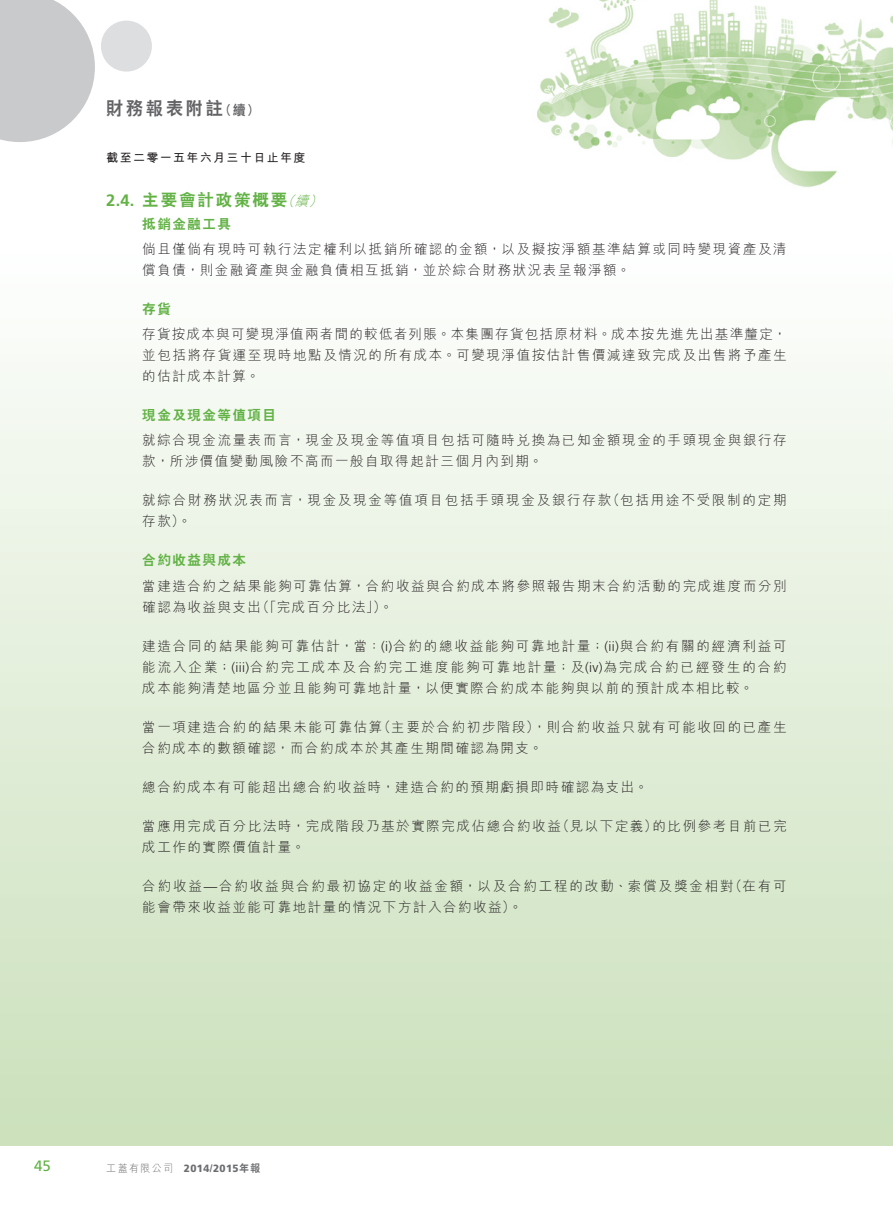
<style>
.page{position:relative;width:893px;height:1212px;background:#fff}
.page>*{position:absolute;margin:0;border:0;box-sizing:border-box;transform-origin:0 0}
.t1{font:800 18px "C Hei 2 HK";letter-spacing:.165em;color:#636366;scale:.95 1}
._03_H1{font:800 16.5px "C Hei 2 HK";letter-spacing:.115em;color:#62b245}
._03_H1-2{font:700 16.5px "Frutiger LT Std";color:#62b245}
.t2{font:15px "Frutiger LT Std";color:#62b245}
._12___P2{font:300 13.5px/21px "M Hei HK";letter-spacing:.115em;color:#231f20}
._12___P2-2{font:300 13.5px/21px "M Hei HK";letter-spacing:.14em;color:#231f20}
._04___H2{font:800 13.5px "C Hei 2 HK";letter-spacing:.115em;color:#62b245}
.t3{font:800 13.5px "C Hei 2 HK";color:#636366;scale:.95 1}
._03_H1-3{font:italic 300 13.5px "M Hei HK";color:#62b245}
.t4{font:700 12px "M Hei HK";letter-spacing:.115em;color:#231f20}
.t5{font:900 10.5px "Frutiger LT Std";letter-spacing:.04em;color:#6c6d70;scale:.95 1}
.t6{font:300 10.5px "M Hei HK";letter-spacing:.14em;color:#6c6d70;scale:.95 1}
.s1{font-family:"Frutiger LT Std"}
.s2{font-family:"C Hei 2 HK";font-weight:800}
</style>
<div class="page">
<img style="left:101px;top:0;width:792px;height:187px">
<svg style="left:0;top:0;width:95px;height:142px;background:#d1d1d3"></svg>
<div style="left:101px;top:21px;width:51px;height:51px;background:#dddee0;border-radius:50%"></div>
<div style="left:0;top:189px;width:893px;height:956px;background:linear-gradient(to bottom,#fff,#cae0ba)"></div>
<h1 class="t1" style="left:106px;top:96px;width:124px">財務報表附註</h1>
<p class="t3" style="left:219px;top:101px;width:44px">（續(</p>
<p class="t4" style="left:106px;top:149px;width:201px">截至二零一五年六月三十日止年度</p>
<p class="_03_H1-2" style="left:106px;top:191px;width:30px">2.4.</p>
<p class="_03_H1" style="left:142px;top:189px;width:147px">主要會計政策概要</p>
<p class="_03_H1-3" style="left:295px;top:192px;width:20px">續</p>
<p class="_03_H1-3" style="left:281px;top:192px;width:20px">（</p>
<p class="_03_H1-3" style="left:309px;top:192px;width:20px">(</p>
<p class="_04___H2" style="left:142px;top:215px;width:90px">抵銷金融工具</p>
<p class="_12___P2" style="left:142px;top:238px;width:646px">倘且僅倘有現時可執行法定權利以抵銷所確認的金額，以及擬按淨額基準結算或同時變現資產及清償負債，則金融資產與金融負債相互抵銷，並於綜合財務狀況表呈報淨額。</p>
<p class="_04___H2" style="left:142px;top:300px;width:30px">存貨</p>
<p class="_12___P2" style="left:142px;top:323px;width:646px;text-align:justify">存貨按成本與可變現淨值兩者間的較低者列賬。本集團存貨包括原材料。成本按先進先出基準釐定，並包括將存貨運至現時地點及情況的所有成本。可變現淨值按估計售價減達致完成及出售將予產生的估計成本計算。</p>
<p class="_04___H2" style="left:142px;top:406px;width:135px">現金及現金等值項目</p>
<p class="_12___P2" style="left:142px;top:429px;width:646px">就綜合現金流量表而言，現金及現金等值項目包括可隨時兌換為已知金額現金的手頭現金與銀行存款，所涉價值變動風險不高而一般自取得起計三個月內到期。</p>
<p class="_12___P2" style="left:606px;top:489px;width:182px">（包括用途不受限制的定期</p>
<p class="_12___P2" style="left:142px;top:489px;width:471px">就綜合財務狀況表而言，現金及現金等值項目包括手頭現金及銀行存款存款。(</p>
<p class="_04___H2" style="left:142px;top:551px;width:105px">合約收益與成本</p>
<p class="_12___P2" style="left:256px;top:575px;width:532px;text-indent:-114px">當建造合約之結果能夠可靠估算，合約收益與合約成本將參照報告期末合約活動的完成進度而分別（「完成百分比法 。(「</p>
<p class="_12___P2" style="left:142px;top:596px;width:120px">確認為收益與支出</p>
<p class="_12___P2" style="left:142px;top:635px;width:646px;text-align:justify">建造合同的結果能夠可靠估計，當： <span class="s1">)i(</span> 合約的總收益能夠可靠地計量；<span class="s1">( )i i</span> 與合約有關的經濟利益可能流入企業；<span class="s1">(iii)</span>合約完工成本及合約完工進度能夠可靠地計量；及 <span class="s1">i v( )</span>為完成合約已經發生的合約成本能夠清楚地區分並且能夠可靠地計量，以便實際合約成本能夠與以前的預計成本相比較。</p>
<p class="_12___P2" style="left:378px;top:716px;width:410px">（主要於合約初步階段，）則合約收益只就有可能收回的已產生</p>
<p class="_12___P2" style="left:142px;top:716px;width:402px">當一項建造合約的結果未能可靠估算<br>合約成本的數額確認，而合約成本於其產生期間確認為開支。</p>
<p class="_12___P2" style="left:142px;top:776px;width:507px">總合約成本有可能超出總合約收益時，建造合約的預期虧損即時確認為支出。</p>
<p class="_12___P2" style="left:652px;top:815px;width:136px">的比例參考目前已完</p>
<p class="_12___P2" style="left:556px;top:815px;width:103px">（見以下定義）</p>
<p class="_12___P2" style="left:142px;top:815px;width:420px">當應用完成百分比法時，完成階段乃基於實際完成佔總合約收益成工作的實際價值計量。</p>
<p class="_12___P2" style="left:729px;top:875px;width:60px">（在有可</p>
<p class="_12___P2-2" style="left:142px;top:875px;width:593px">合約收益<span class="s1">—</span>合約收益與合約最初協定的收益金額，以及合約工程的改動、索償及獎金相對能會帶來收益並能可靠地計量的情況下方計入合約收益。(</p>
<p class="t2" style="left:34px;top:1157px;width:18px">45</p>
<p class="t6" style="left:106px;top:1161px;width:72px">工蓋有限公司</p>
<p class="t5" style="left:184px;top:1162px;width:82px">2014<span class="s2">/</span>2015<span class="s2">年報</span></p>
</div>
